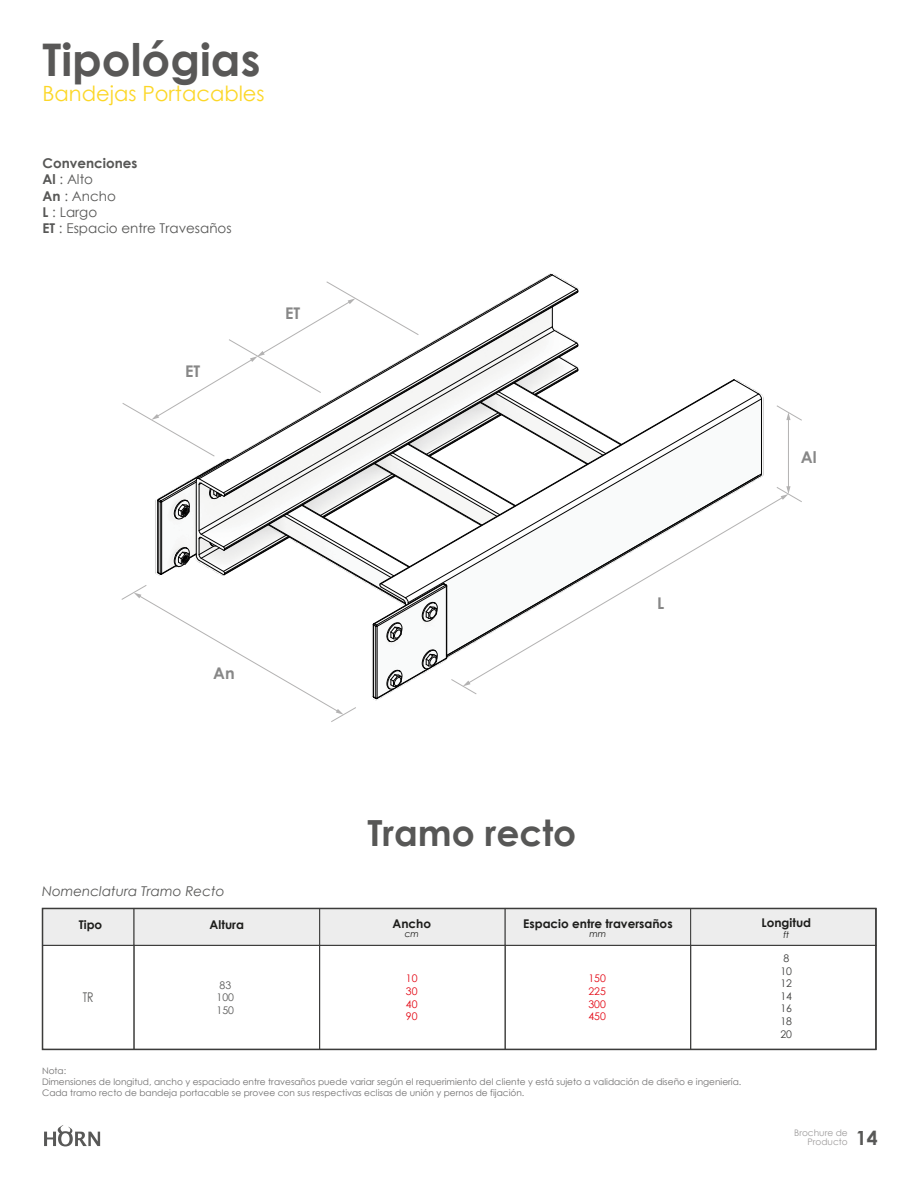
<style>
.page{position:relative;width:918px;height:1188px;background:#fff}
.page>*{position:absolute;margin:0;border:0;box-sizing:border-box;transform-origin:0 0}
.t1{font:700 45px "Century Gothic";color:#595857}
.t2{font:700 36px "Century Gothic";color:#575756}
.t3{font:21px "Century Gothic";color:#fcd728}
.t4{font:700 19.5px "Century Gothic";color:#585857}
.t5{font:700 16.2px "Century Gothic";color:#878787}
.t6{font:700 16.05px "Century Gothic";color:#878787}
.t7{font:13.5px/16.2px "Century Gothic";color:#575756}
.t8{font:italic 13.5px "Century Gothic";color:#575756}
.t9{font:13.35px "Century Gothic";color:#575756;scale:.79 1}
.t10{font:700 12px "Century Gothic";color:#1d1d1b}
.t11{font:10.5px/12.6px "Century Gothic";color:#e30613;text-align:justify}
.t12{font:10.5px/12.6px "Century Gothic";color:#3c3c3b}
.t13{font:10.5px/12.6px "Century Gothic";color:#575756}
.t14{font:9px/10.8px "Century Gothic";color:#706f6f}
.t15{font:9px/9px "Century Gothic";color:#9d9b9b;text-align:right}
.t16{font:italic 9px "Century Gothic";color:#1d1d1b}
.s1{font-weight:700}
</style>
<div class="page">
<svg style="left:735px;top:379px;width:27px;height:19px"></svg>
<svg style="left:622px;top:393px;width:137px;height:80px"></svg>
<svg style="left:622px;top:496px;width:153px;height:97px"></svg>
<hr style="left:787px;top:419px;width:1px;height:69px;background:#b3b2b2">
<svg style="left:775px;top:486px;width:27px;height:17px"></svg>
<svg style="left:777px;top:405px;width:25px;height:16px"></svg>
<svg style="left:121px;top:274px;width:501px;height:448px"></svg>
<div style="left:42px;top:908px;width:92px;height:38px;background:#ededed;border:1px solid #3c3c3b"></div>
<div style="left:42px;top:945px;width:92px;height:105px;border:1px solid #3c3c3b"></div>
<div style="left:134px;top:908px;width:186px;height:38px;background:#ededed"></div>
<div style="left:134px;top:945px;width:186px;height:105px;border:1px solid #3c3c3b"></div>
<div style="left:319px;top:908px;width:186px;height:38px;background:#ededed"></div>
<div style="left:319px;top:945px;width:186px;height:105px;border:1px solid #3c3c3b"></div>
<div style="left:504px;top:908px;width:187px;height:38px;background:#ededed"></div>
<div style="left:505px;top:945px;width:185px;height:105px;border:1px solid #3c3c3b"></div>
<div style="left:690px;top:908px;width:186px;height:38px;background:#ededed"></div>
<div style="left:690px;top:945px;width:186px;height:105px;border:1px solid #3c3c3b"></div>
<div style="left:42px;top:908px;width:834px;height:142px;border:2px solid #3c3c3b"></div>
<svg style="left:44px;top:1125px;width:56px;height:21px"></svg>
<h1 class="t1" style="left:43px;top:26px;width:219px">Tipológias</h1>
<h3 class="t3" style="left:43px;top:79px;width:224px">Bandejas Portacables</h3>
<h3 class="t7" style="left:43px;top:155px;width:191px"><span class="s1">Convenciones<br>Al</span> : Alto<br><span class="s1">An</span> : Ancho<br><span class="s1">L</span> : Largo<br><span class="s1">ET</span> : Espacio entre Travesaños</h3>
<h3 class="t6" style="left:185px;top:359px;width:17px">ET</h3>
<h3 class="t6" style="left:285px;top:301px;width:17px">ET</h3>
<h3 class="t6" style="left:213px;top:661px;width:23px">An</h3>
<h3 class="t5" style="left:657px;top:591px;width:9px">L</h3>
<h3 class="t5" style="left:800px;top:445px;width:17px">Al</h3>
<h2 class="t2" style="left:367px;top:806px;width:210px">Tramo recto</h2>
<h3 class="t8" style="left:42px;top:882px;width:184px">Nomenclatura Tramo Recto</h3>
<h3 class="t10" style="left:79px;top:916px;width:25px">Tipo</h3>
<h3 class="t10" style="left:210px;top:916px;width:36px">Altura</h3>
<h3 class="t10" style="left:392px;top:914px;width:40px">Ancho</h3>
<p class="t16" style="left:404px;top:927px;width:16px">cm</p>
<h3 class="t10" style="left:523px;top:914px;width:151px">Espacio entre traversaños</h3>
<p class="t16" style="left:589px;top:927px;width:18px">mm</p>
<h3 class="t9" style="left:83px;top:988px;width:15px">TR</h3>
<p class="t13" style="left:216px;top:978px;width:19px">83<br>100<br>150</p>
<p class="t11" style="left:588px;top:972px;width:19px">150<br>225<br>300<br>450</p>
<p class="t11" style="left:406px;top:972px;width:13px">10<br>30<br>40<br>90</p>
<p class="t14" style="left:42px;top:1066px;width:700px">Nota:<br>Dimensiones de longitud, ancho y espaciado entre travesaños puede variar según el requerimiento del cliente y está sujeto a validación de diseño e ingeniería.<br>Cada tramo recto de bandeja portacable se provee con sus respectivas eclisas de unión y pernos de fijación.</p>
<h3 class="t10" style="left:761px;top:914px;width:51px">Longitud</h3>
<p class="t16" style="left:783px;top:928px;width:7px">ft</p>
<p class="t12" style="left:780px;top:952px;width:13px">8<br>10<br>12<br>14<br>16<br>18<br>20</p>
<p class="t15" style="left:794px;top:1129px;width:55px">Brochure de<br>Producto</p>
<h3 class="t4" style="left:855px;top:1123px;width:23px">14</h3>
</div>
